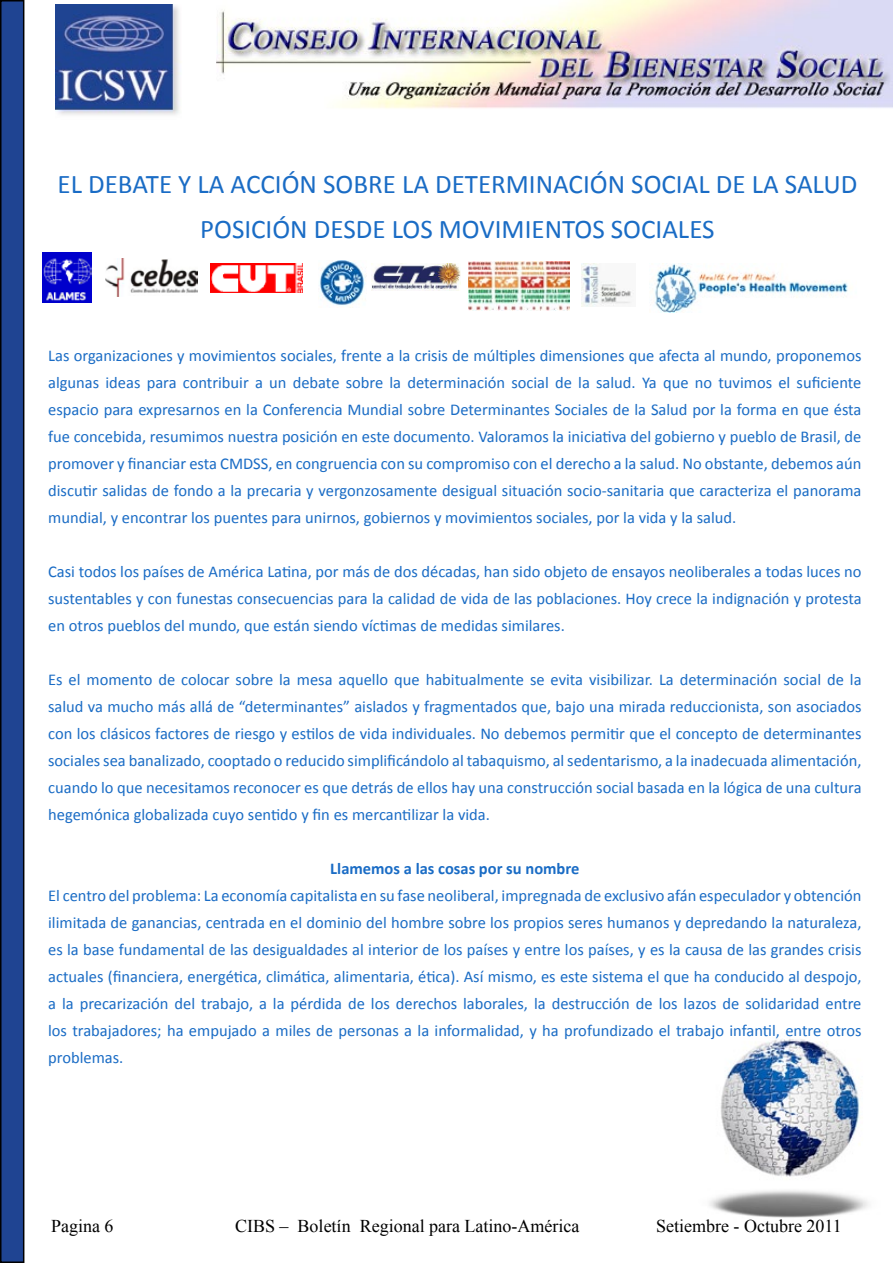
<style>
.page{position:relative;width:893px;height:1263px;background:#fff}
.page>*{position:absolute;margin:0;border:0;box-sizing:border-box;transform-origin:0 0}
.t1{font:27px/45px "Calibri";color:#1a6cc5;text-align:center}
.t2{font:18px "Times New Roman";color:#000}
.t3{font:16.5px/27px "Calibri";color:#1a6cc5;text-align:justify}
.t4{font:700 16.5px "Calibri";color:#1a6cc5}
</style>
<div class="page">
<img style="left:217px;top:0;width:676px;height:109px">
<img style="left:55px;top:4px;width:125px;height:111px">
<img style="left:709px;top:1039px;width:159px;height:179px">
<div style="left:1px;top:1px;width:23px;height:1261px;background:#1f4492"></div>
<div style="left:0;top:0;width:24px;height:1263px;border:2px solid #000"></div>
<img style="left:43px;top:252px;width:49px;height:51px">
<img style="left:105px;top:258px;width:93px;height:39px">
<img style="left:210px;top:263px;width:93px;height:29px">
<img style="left:319px;top:260px;width:47px;height:46px">
<img style="left:371px;top:263px;width:89px;height:28px">
<img style="left:468px;top:262px;width:102px;height:48px">
<img style="left:581px;top:263px;width:53px;height:44px">
<img style="left:655px;top:264px;width:193px;height:49px">
<h1 class="t1" style="left:58px;top:162px;width:801px">EL DEBATE Y LA ACCIÓN SOBRE LA DETERMINACIÓN SOCIAL DE LA SALUD<br>POSICIÓN DESDE LOS MOVIMIENTOS SOCIALES</h1>
<p class="t3" style="left:48px;top:342px;width:815px">Las organizaciones y movimientos sociales, frente a la crisis de múltiples dimensiones que afecta al mundo, proponemos algunas ideas para contribuir a un debate sobre la determinación social de la salud. Ya que no tuvimos el suficiente espacio para expresarnos en la Conferencia Mundial sobre Determinantes Sociales de la Salud por la forma en que ésta fue concebida, resumimos nuestra posición en este documento. Valoramos la iniciativa del gobierno y pueblo de Brasil, de promover y financiar esta CMDSS, en congruencia con su compromiso con el derecho a la salud. No obstante, debemos aún discutir salidas de fondo a la precaria y vergonzosamente desigual situación socio-sanitaria que caracteriza el panorama mundial, y encontrar los puentes para unirnos, gobiernos y movimientos sociales, por la vida y la salud.</p>
<p class="t3" style="left:48px;top:558px;width:815px">Casi todos los países de América Latina, por más de dos décadas, han sido objeto de ensayos neoliberales a todas luces no sustentables y con funestas consecuencias para la calidad de vida de las poblaciones. Hoy crece la indignación y protesta en otros pueblos del mundo, que están siendo víctimas de medidas similares.</p>
<p class="t3" style="left:48px;top:666px;width:815px">Es el momento de colocar sobre la mesa aquello que habitualmente se evita visibilizar. La determinación social de la salud va mucho más allá de “determinantes” aislados y fragmentados que, bajo una mirada reduccionista, son asociados con los clásicos factores de riesgo y estilos de vida individuales. No debemos permitir que el concepto de determinantes sociales sea banalizado, cooptado o reducido simplificándolo al tabaquismo, al sedentarismo, a la inadecuada alimentación, cuando lo que necesitamos reconocer es que detrás de ellos hay una construcción social basada en la lógica de una cultura hegemónica globalizada cuyo sentido y fin es mercantilizar la vida.</p>
<p class="t4" style="left:330px;top:858px;width:251px">Llamemos a las cosas por su nombre</p>
<p class="t3" style="left:48px;top:882px;width:815px">El centro del problema: La economía capitalista en su fase neoliberal, impregnada de exclusivo afán especulador y obtención ilimitada de ganancias, centrada en el dominio del hombre sobre los propios seres humanos y depredando la naturaleza, es la base fundamental de las desigualdades al interior de los países y entre los países, y es la causa de las grandes crisis actuales (financiera, energética, climática, alimentaria, ética). Así mismo, es este sistema el que ha conducido al despojo, a la precarización del trabajo, a la pérdida de los derechos laborales, la destrucción de los lazos de solidaridad entre los trabajadores; ha empujado a miles de personas a la informalidad, y ha profundizado el trabajo infantil, entre otros problemas.</p>
<p class="t2" style="left:51px;top:1214px;width:64px">Pagina 6</p>
<p class="t2" style="left:235px;top:1214px;width:346px">CIBS – Boletín Regional para Latino-América</p>
<p class="t2" style="left:656px;top:1214px;width:187px">Setiembre - Octubre 2011</p>
</div>
